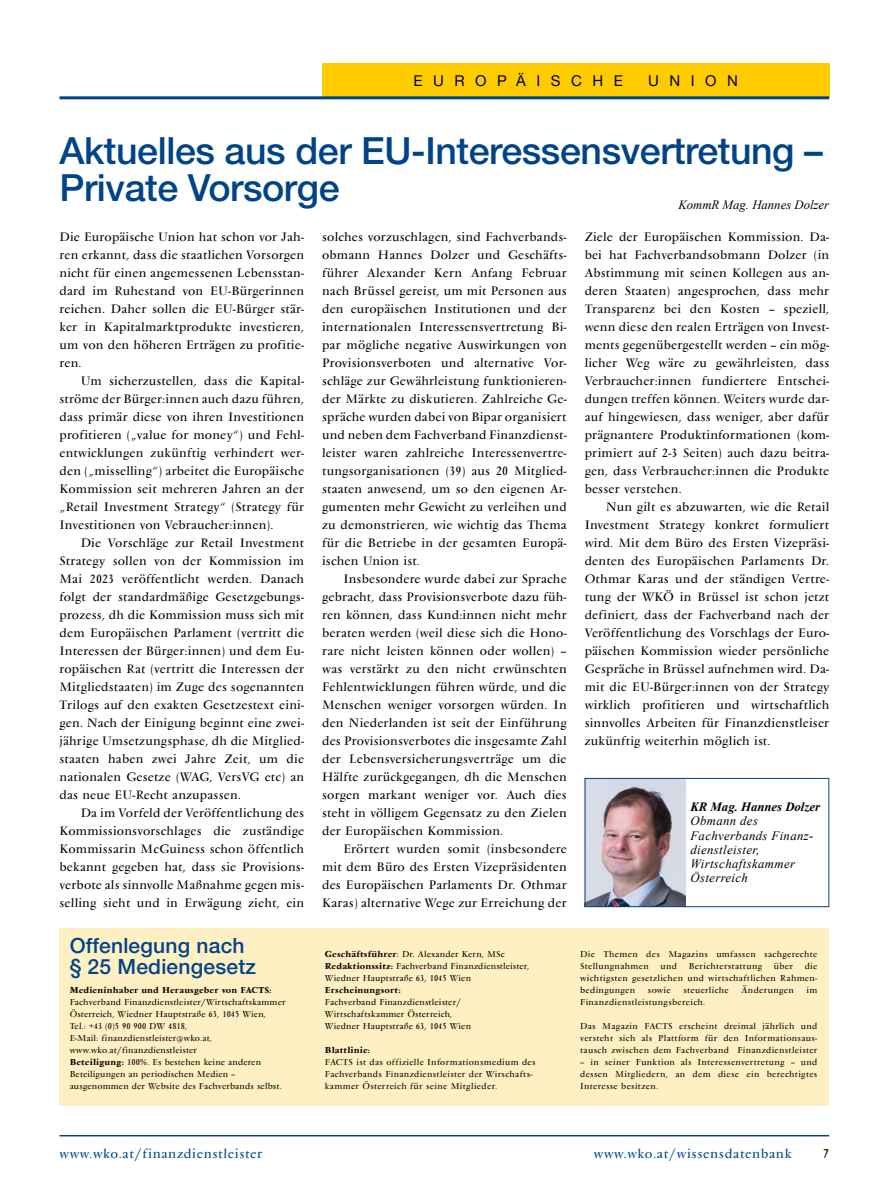
<style>
.page{position:relative;width:893px;height:1191px;background:#fff}
.page>*{position:absolute;margin:0;border:0;box-sizing:border-box;transform-origin:0 0}
.t1{font:500 37.5px/37.5px "Helvetica Neue LT Std";letter-spacing:-.01em;color:#048}
.t2{font:500 21px/21px "Helvetica Neue LT Std";letter-spacing:.01em;color:#048}
.t3{font:15px "Helvetica Neue LT Std";letter-spacing:.7em;color:#000}
.t4{font:13.5px "Vendome Pro";letter-spacing:.05em;color:#048}
.t5{font:13.5px "Vendome Pro";color:#000}
.t6{font:12.75px/18px "Vendome Pro";letter-spacing:.02em;color:#000;text-align:justify}
.t7{font:italic 12.75px/14.2px "Times New Roman";letter-spacing:.03em;color:#000}
.t8{font:italic 12.75px "Times New Roman";color:#000}
.t9{font:italic 700 12.75px "Times New Roman";color:#000}
.t10{font:9px/12px "Vendome Pro";letter-spacing:.02em;color:#000}
.t11{font:9px/12px "Vendome Pro";letter-spacing:.04em;color:#000}
.t12{font:700 9px "Vendome Pro";letter-spacing:.02em;color:#000}
.s1{font-weight:700}
</style>
<div class="page">
<div style="left:322px;top:64px;width:507px;height:34px;background:#fecc00"></div>
<hr style="left:60px;top:96px;width:769px;height:3px;background:#048">
<hr style="left:60px;top:1135px;width:769px;height:1px;background:#048">
<img style="left:587px;top:780px;width:98px;height:125px">
<div style="left:585px;top:778px;width:244px;height:129px;border:1px solid #048"></div>
<div style="left:60px;top:928px;width:769px;height:178px;background:#fff0c3"></div>
<p class="t3" style="left:413px;top:72px;width:211px">EUROPÄISCHE</p>
<p class="t3" style="left:648px;top:72px;width:91px">UNION</p>
<h1 class="t1" style="left:60px;top:131px;width:765px">Aktuelles aus der EU-Interessensvertretung –<br>Private Vorsorge</h1>
<p class="t8" style="left:678px;top:196px;width:152px">KommR Mag. Hannes Dolzer</p>
<p class="t6" style="left:60px;top:227px;width:246px">Die Europäische Union hat schon vor Jah&shy;ren erkannt, dass die staatlichen Vorsorgen nicht für einen angemessenen Lebensstan&shy;dard im Ruhestand von EU-Bürgerinnen reichen. Daher sollen die EU-Bürger stär&shy;ker in Kapitalmarktprodukte investieren, um von den höheren Erträgen zu profitie&shy;ren.</p>
<p class="t6" style="left:60px;top:371px;width:246px;text-indent:21px">Um sicherzustellen, dass die Kapital&shy;ströme der Bürger:innen auch dazu führen, dass primär diese von ihren Investitionen profitieren („value for money“) und Fehl&shy;entwicklungen zukünftig verhindert wer&shy;den („misselling“) arbeitet die Europäische Kommission seit mehreren Jahren an der „Retail Investment Strategy“ (Strategy für Investitionen von Vebraucher:innen).</p>
<p class="t6" style="left:60px;top:533px;width:246px;text-indent:21px">Die Vorschläge zur Retail Investment Strategy sollen von der Kommission im Mai 2023 veröffentlicht werden. Danach folgt der standardmäßige Gesetzgebungs&shy;prozess, dh die Kommission muss sich mit dem Europäischen Parlament (vertritt die Interessen der Bürger:innen) und dem Eu&shy;ropäischen Rat (vertritt die Interessen der Mitgliedstaaten) im Zuge des sogenannten Trilogs auf den exakten Gesetzestext eini&shy;gen. Nach der Einigung beginnt eine zwei&shy;jährige Umsetzungsphase, dh die Mitglied&shy;staaten haben zwei Jahre Zeit, um die nationalen Gesetze (WAG, VersVG etc) an das neue EU-Recht anzupassen.</p>
<p class="t6" style="left:60px;top:803px;width:246px;text-indent:21px">Da im Vorfeld der Veröffentlichung des Kommissionsvorschlages die zuständige Kommissarin McGuiness schon öffentlich bekannt gegeben hat, dass sie Provisions&shy;verbote als sinnvolle Maßnahme gegen mis&shy;selling sieht und in Erwägung zieht, ein</p>
<h2 class="t2" style="left:70px;top:934px;width:188px">Offenlegung nach § 25 Mediengesetz</h2>
<p class="t12" style="left:70px;top:984px;width:203px">Medieninhaber und Herausgeber von FACTS:</p>
<p class="t10" style="left:70px;top:996px;width:217px">Fachverband Finanzdienstleister/Wirtschaftskammer Österreich, Wiedner Hauptstraße 63, 1045 Wien,<br>Tel.: +43 (0)5 90 900 DW 4818,<br>E-Mail: finanzdienstleister@wko.at, www.wko.at/finanzdienstleister<br><span class="s1">Beteiligung:</span> 100%. Es bestehen keine anderen Beteiligungen an periodischen Medien – ausgenommen der Website des Fachverbands selbst.</p>
<p class="t6" style="left:322px;top:227px;width:246px">solches vorzuschlagen, sind Fachverbands&shy;obmann Hannes Dolzer und Geschäfts&shy;führer Alexander Kern Anfang Februar nach Brüssel gereist, um mit Personen aus den europäischen Institutionen und der internationalen Interessensvertretung Bi&shy;par mögliche negative Auswirkungen von Provisionsverboten und alternative Vor&shy;schläge zur Gewährleistung funktionieren&shy;der Märkte zu diskutieren. Zahlreiche Ge&shy;spräche wurden dabei von Bipar organisiert und neben dem Fachverband Finanzdienst&shy;leister waren zahlreiche Interessenvertre&shy;tungsorganisationen (39) aus 20 Mitglied&shy;staaten anwesend, um so den eigenen Ar&shy;gumenten mehr Gewicht zu verleihen und zu demonstrieren, wie wichtig das Thema für die Betriebe in der gesamten Europä&shy;ischen Union ist.</p>
<p class="t6" style="left:322px;top:569px;width:246px;text-indent:21px">Insbesondere wurde dabei zur Sprache gebracht, dass Provisionsverbote dazu füh&shy;ren können, dass Kund:innen nicht mehr beraten werden (weil diese sich die Hono&shy;rare nicht leisten können oder wollen) – was verstärkt zu den nicht erwünschten Fehlentwicklungen führen würde, und die Menschen weniger vorsorgen würden. In den Niederlanden ist seit der Einführung des Provisionsverbotes die insgesamte Zahl der Lebensversicherungsverträge um die Hälfte zurückgegangen, dh die Menschen sorgen markant weniger vor. Auch dies steht in völligem Gegensatz zu den Zielen der Europäischen Kommission.</p>
<p class="t6" style="left:322px;top:839px;width:246px;text-indent:21px">Erörtert wurden somit (insbesondere mit dem Büro des Ersten Vizepräsidenten des Europäischen Parlaments Dr. Othmar Karas) alternative Wege zur Erreichung der</p>
<p class="t6" style="left:585px;top:227px;width:246px">Ziele der Europäischen Kommission. Da&shy;bei hat Fachverbandsobmann Dolzer (in Abstimmung mit seinen Kollegen aus an&shy;deren Staaten) angesprochen, dass mehr Transparenz bei den Kosten – speziell, wenn diese den realen Erträgen von Invest&shy;ments gegenübergestellt werden – ein mög&shy;licher Weg wäre zu gewährleisten, dass Verbraucher:innen fundiertere Entschei&shy;dungen treffen können. Weiters wurde dar&shy;auf hingewiesen, dass weniger, aber dafür prägnantere Produktinformationen (kom&shy;primiert auf 2-3 Seiten) auch dazu beitra&shy;gen, dass Verbraucher:innen die Produkte besser verstehen.</p>
<p class="t6" style="left:585px;top:497px;width:246px;text-indent:21px">Nun gilt es abzuwarten, wie die Retail Investment Strategy konkret formuliert wird. Mit dem Büro des Ersten Vizepräsi&shy;denten des Europäischen Parlaments Dr.<br>Othmar Karas und der ständigen Vertre&shy;tung der WKÖ in Brüssel ist schon jetzt definiert, dass der Fachverband nach der Veröffentlichung des Vorschlags der Euro&shy;päischen Kommission wieder persönliche Gespräche in Brüssel aufnehmen wird. Da&shy;mit die EU-Bürger:innen von der Strategy wirklich profitieren und wirtschaftlich sinnvolles Arbeiten für Finanzdienstleiser zukünftig weiterhin möglich ist.</p>
<p class="t9" style="left:690px;top:798px;width:131px">KR Mag. Hannes Dolzer</p>
<p class="t7" style="left:690px;top:813px;width:125px">Obmann des<br>Fachverbands Finanz&shy;dienstleister,<br>Wirtschaftskammer<br>Österreich</p>
<p class="t10" style="left:325px;top:948px;width:206px"><span class="s1">Geschäftsführer</span>: Dr. Alexander Kern, MSc<br><span class="s1">Redaktionssitz:</span> Fachverband Finanzdienstleister,<br>Wiedner Hauptstraße 63, 1045 Wien</p>
<p class="t12" style="left:325px;top:984px;width:77px">Erscheinungsort:</p>
<p class="t10" style="left:325px;top:996px;width:148px">Fachverband Finanzdienstleister/<br>Wirtschaftskammer Österreich,<br>Wiedner Hauptstraße 63, 1045 Wien</p>
<p class="t12" style="left:325px;top:1044px;width:47px">Blattlinie:</p>
<p class="t11" style="left:325px;top:1056px;width:212px">FACTS ist das offizielle Informationsmedium des<br>Fachverbands Finanzdienstleister der Wirschafts&shy;kammer Österreich für seine Mitglieder.</p>
<p class="t11" style="left:580px;top:948px;width:239px">Die Themen des Magazins umfassen sachgerechte<br>Stellungnahmen</p>
<p class="t10" style="left:660px;top:960px;width:18px">und</p>
<p class="t11" style="left:689px;top:960px;width:75px">Berichterstattung</p>
<p class="t10" style="left:774px;top:960px;width:21px">über</p>
<p class="t10" style="left:580px;top:960px;width:239px;text-align:justify;text-indent:225px">die wichtigsten gesetzlichen und wirtschaftlichen Rahmen&shy;bedingungen</p>
<p class="t10" style="left:648px;top:984px;width:24px">sowie</p>
<p class="t11" style="left:683px;top:984px;width:47px">steuerliche</p>
<p class="t11" style="left:742px;top:984px;width:54px">Änderungen</p>
<p class="t10" style="left:807px;top:984px;width:12px">im</p>
<p class="t11" style="left:580px;top:996px;width:127px">Finanzdienstleistungsbereich.</p>
<p class="t10" style="left:580px;top:1020px;width:239px;text-align:justify">Das Magazin FACTS erscheint dreimal jährlich und versteht sich als Plattform für den Informationsaus&shy;tausch zwischen dem Fachverband Finanzdienstleister</p>
<p class="t10" style="left:580px;top:1056px;width:239px;text-align:justify">– in seiner Funktion als Interessenvertretung – und dessen Mitgliedern, an dem diese ein berechtigtes Interesse besitzen.</p>
<p class="t4" style="left:60px;top:1145px;width:204px">www.wko.at/finanzdienstleister</p>
<p class="t4" style="left:594px;top:1145px;width:199px">www.wko.at/wissensdatenbank</p>
<p class="t5" style="left:823px;top:1145px;width:8px">7</p>
</div>
